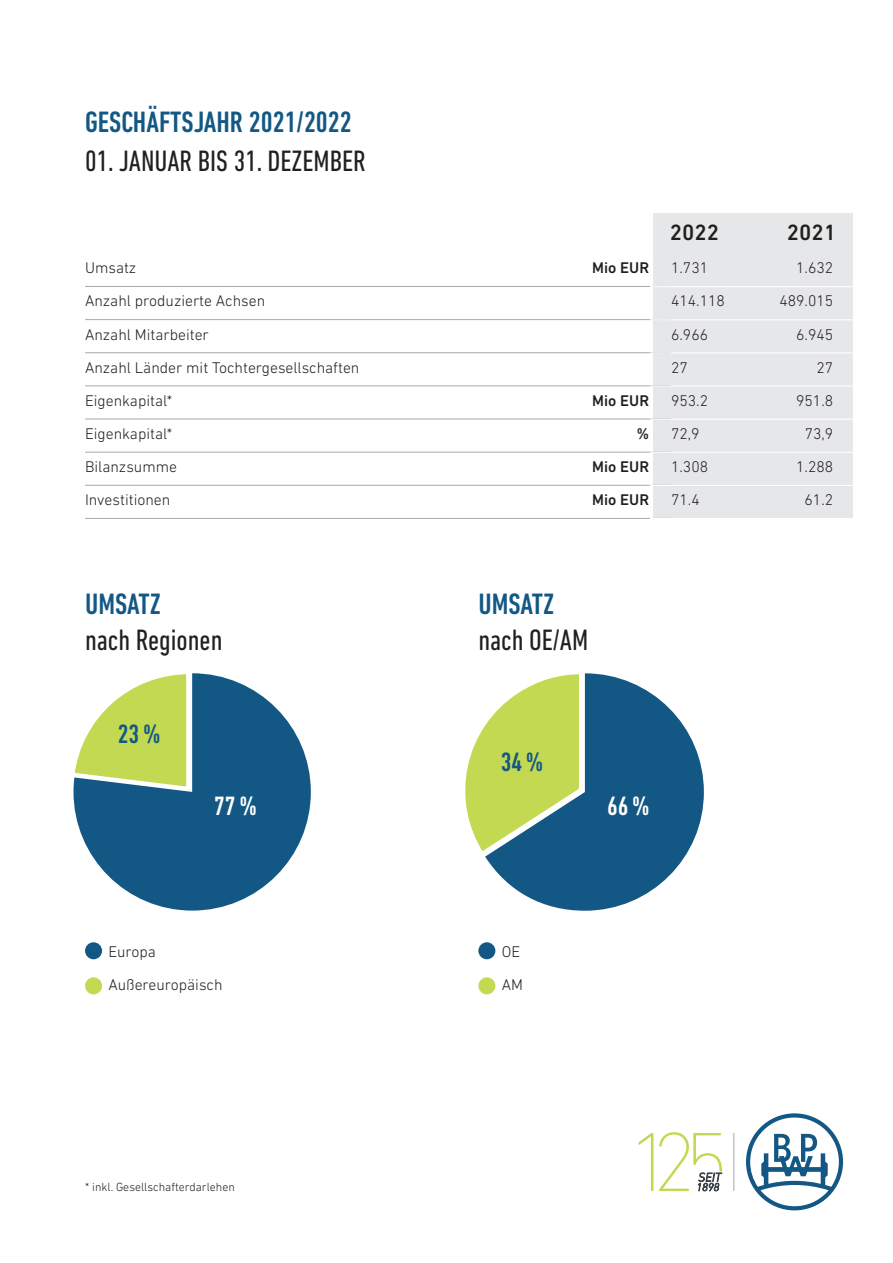
<style>
.page{position:relative;width:893px;height:1263px;background:#fff}
.page>*{position:absolute;margin:0;border:0;box-sizing:border-box;transform-origin:0 0}
.t1{font:condensed 30px "DIN Next LT Pro";color:#231f20}
.t2{font:500 condensed 30px "DIN Next LT Pro";color:#135885}
.t3{font:500 condensed 27px "DIN Next LT Pro";color:#135885}
.t4{font:500 condensed 27px "DIN Next LT Pro";color:#fff}
.t5{font:500 22.5px "DIN Next LT Pro";color:#231f20}
.t6{font:300 15.75px/33.2px "DIN Next LT Pro";color:#231f20}
.t7{font:500 15.75px "DIN Next LT Pro";color:#231f20}
.t8{font:300 12px "DIN Next LT Pro";color:#231f20}
</style>
<div class="page">
<div style="left:653px;top:213px;width:200px;height:305px;background:#e6e7e9"></div>
<svg style="left:74px;top:673px;width:237px;height:237px;fill:#135885"></svg>
<svg style="left:465px;top:726px;width:20px;height:125px"></svg>
<svg style="left:485px;top:673px;width:219px;height:238px;fill:#135885"></svg>
<svg style="left:746px;top:1113px;width:97px;height:97px"></svg>
<hr style="left:733px;top:1133px;width:1px;height:57px;background:#a8abaa">
<svg style="left:639px;top:1133px;width:14px;height:58px"></svg>
<svg style="left:659px;top:1132px;width:63px;height:60px"></svg>
<hr style="left:85px;top:286px;width:586px;height:1px;background:#a8a9ad">
<hr style="left:85px;top:319px;width:586px;height:1px;background:#a8a9ad">
<hr style="left:85px;top:352px;width:586px;height:1px;background:#a8a9ad">
<hr style="left:85px;top:385px;width:586px;height:1px;background:#a8a9ad">
<hr style="left:85px;top:419px;width:586px;height:1px;background:#a8a9ad">
<hr style="left:85px;top:452px;width:586px;height:1px;background:#a8a9ad">
<hr style="left:85px;top:485px;width:586px;height:1px;background:#a8a9ad">
<hr style="left:85px;top:518px;width:586px;height:1px;background:#a8a9ad">
<div style="left:85px;top:942px;width:17px;height:17px;background:#135885;border-radius:50%"></div>
<div style="left:85px;top:977px;width:17px;height:17px;background:#c2d951;border-radius:50%"></div>
<div style="left:478px;top:942px;width:17px;height:17px;background:#135885;border-radius:50%"></div>
<div style="left:478px;top:977px;width:17px;height:17px;background:#c2d951;border-radius:50%"></div>
<hr style="left:650px;top:286px;width:203px;height:1px;background:#fff">
<hr style="left:650px;top:319px;width:203px;height:1px;background:#fff">
<hr style="left:650px;top:352px;width:203px;height:1px;background:#fff">
<hr style="left:650px;top:385px;width:203px;height:2px;background:#fff">
<hr style="left:650px;top:419px;width:203px;height:1px;background:#fff">
<hr style="left:650px;top:452px;width:203px;height:1px;background:#fff">
<hr style="left:650px;top:485px;width:203px;height:1px;background:#fff">
<hr style="left:650px;top:518px;width:203px;height:1px;background:#fff">
<h1 class="t2" style="left:85px;top:105px;width:268px">GESCHÄFTSJAHR 2021/2022</h1>
<h1 class="t1" style="left:85px;top:144px;width:282px">01. JANUAR BIS 31. DEZEMBER</h1>
<p class="t6" style="left:85px;top:251px;width:53px">Umsatz</p>
<p class="t7" style="left:592px;top:259px;width:58px">Mio EUR</p>
<p class="t6" style="left:85px;top:284px;width:276px">Anzahl produzierte Achsen<br>Anzahl Mitarbeiter<br>Anzahl Länder mit Tochtergesellschaften<br>Eigenkapital*</p>
<p class="t7" style="left:592px;top:391px;width:58px">Mio EUR</p>
<p class="t6" style="left:85px;top:417px;width:89px">Eigenkapital*</p>
<p class="t7" style="left:637px;top:424px;width:14px">%</p>
<p class="t6" style="left:85px;top:450px;width:93px">Bilanzsumme</p>
<p class="t7" style="left:592px;top:458px;width:58px">Mio EUR</p>
<p class="t6" style="left:85px;top:483px;width:87px">Investitionen</p>
<p class="t7" style="left:592px;top:491px;width:58px">Mio EUR</p>
<h3 class="t5" style="left:670px;top:219px;width:51px">2022</h3>
<h3 class="t5" style="left:787px;top:219px;width:51px">2021</h3>
<p class="t6" style="left:671px;top:251px;width:38px">1.731</p>
<p class="t6" style="left:796px;top:251px;width:38px">1.632</p>
<p class="t6" style="left:671px;top:284px;width:55px">414.118</p>
<p class="t6" style="left:779px;top:284px;width:55px">489.015</p>
<p class="t6" style="left:671px;top:317px;width:38px">6.966</p>
<p class="t6" style="left:796px;top:317px;width:38px">6.945</p>
<p class="t6" style="left:671px;top:351px;width:18px">27</p>
<p class="t6" style="left:816px;top:351px;width:18px">27</p>
<p class="t6" style="left:671px;top:384px;width:38px">953.2</p>
<p class="t6" style="left:796px;top:384px;width:38px">951.8</p>
<p class="t6" style="left:671px;top:417px;width:30px">72,9</p>
<p class="t6" style="left:805px;top:417px;width:30px">73,9</p>
<p class="t6" style="left:671px;top:450px;width:38px">1.308</p>
<p class="t6" style="left:796px;top:450px;width:38px">1.288</p>
<p class="t6" style="left:671px;top:483px;width:30px">71.4</p>
<p class="t6" style="left:805px;top:483px;width:30px">61.2</p>
<h1 class="t2" style="left:85px;top:586px;width:77px">UMSATZ</h1>
<h1 class="t1" style="left:85px;top:623px;width:139px">nach Regionen</h1>
<h2 class="t3" style="left:118px;top:719px;width:45px">23%</h2>
<h2 class="t4" style="left:214px;top:790px;width:45px">77%</h2>
<h1 class="t2" style="left:478px;top:586px;width:77px">UMSATZ</h1>
<h1 class="t1" style="left:478px;top:623px;width:111px">nach OE/AM</h1>
<h2 class="t3" style="left:501px;top:746px;width:45px">34%</h2>
<h2 class="t4" style="left:607px;top:790px;width:45px">66%</h2>
<p class="t6" style="left:108px;top:935px;width:116px">Europa<br>Außereuropäisch</p>
<p class="t6" style="left:502px;top:935px;width:23px">OE<br>AM</p>
<p class="t8" style="left:85px;top:1180px;width:151px">* inkl. Gesellschafterdarlehen</p>
</div>
